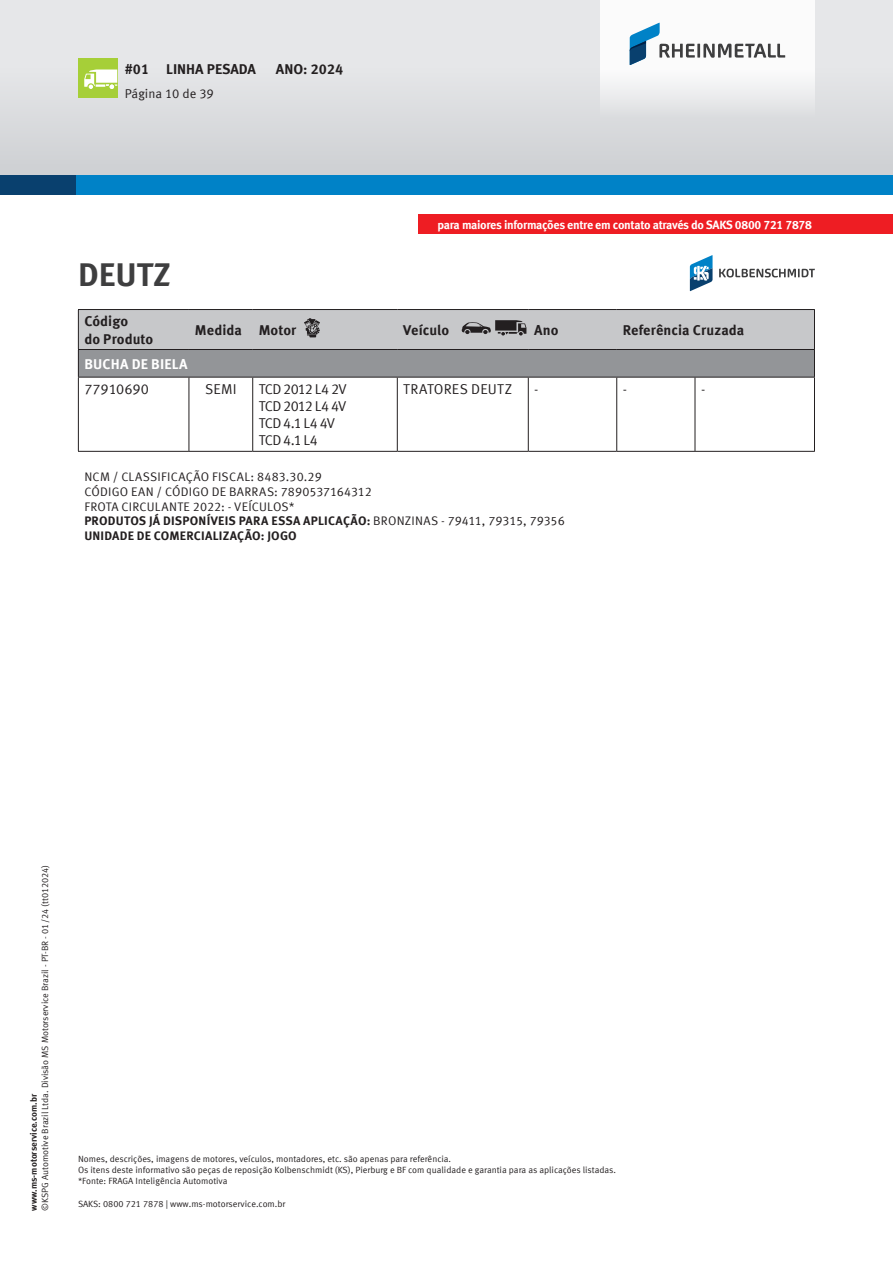
<style>
.page{position:relative;width:893px;height:1263px;background:#fff}
.page>*{position:absolute;margin:0;border:0;box-sizing:border-box;transform-origin:0 0}
.Titulos{font:700 33px "Meta Offc Pro";color:#3e3e3f}
.t1{font:700 14.25px "Meta Offc Pro";letter-spacing:.005em;color:#231f20}
.t2{font:14.25px "Meta Offc Pro Norm";letter-spacing:-.03em;color:#231f20}
.t3{font:14.25px "Meta Offc Pro Norm";letter-spacing:-.05em;color:#231f20}
.t4{font:14.25px "Meta Offc Pro Norm";letter-spacing:.015em;color:#231f20}
.t5{font:700 14.25px "Meta Offc Pro";letter-spacing:.01em;color:#fff}
.t6{font:14.25px "Meta Offc Pro Norm";color:#231f20}
.t7{font:12.75px "Meta Offc Pro Norm";color:#231f20}
.t8{font:12.3px "Meta Offc Pro Norm";letter-spacing:.02em;color:#231f20}
.t9{font:700 12.3px "Meta Offc Pro";letter-spacing:.015em;color:#231f20}
.t10{font:700 12px "Meta Offc Pro";letter-spacing:-.025em;color:#fff}
.t11{font:9px/11.2px "Meta Offc Pro Norm";color:#231f20}
.t12{font:700 9px "Meta Offc Pro";color:#231f20}
.s1{font-family:"Meta Offc Pro Norm";font-weight:400}
</style>
<div class="page">
<div style="left:0;top:0;width:893px;height:176px;background:#e6e7e9"></div>
<div style="left:0;top:68px;width:893px;height:108px;background:#d8d9dc"></div>
<div style="left:0;top:176px;width:893px;height:19px;background:#09406e"></div>
<div style="left:77px;top:176px;width:816px;height:19px;background:#0082c7"></div>
<div style="left:600px;top:0;width:215px;height:118px;background:linear-gradient(to bottom,#fff,#e7e8ea)"></div>
<svg style="left:630px;top:23px;width:155px;height:42px;background:#cad4da"></svg>
<div style="left:418px;top:214px;width:475px;height:20px;background:#ee1d23"></div>
<div style="left:78px;top:59px;width:39px;height:39px;background:#a6cf38"></div>
<svg style="left:84px;top:70px;width:33px;height:19px"></svg>
<svg style="left:690px;top:255px;width:22px;height:36px"></svg>
<svg style="left:719px;top:269px;width:96px;height:8px"></svg>
<hr style="left:78px;top:377px;width:1px;height:74px;background:#231f20">
<hr style="left:814px;top:377px;width:1px;height:74px;background:#231f20">
<hr style="left:189px;top:377px;width:1px;height:74px;background:#231f20">
<hr style="left:252px;top:377px;width:1px;height:74px;background:#231f20">
<hr style="left:397px;top:377px;width:1px;height:74px;background:#231f20">
<hr style="left:528px;top:377px;width:1px;height:74px;background:#231f20">
<hr style="left:616px;top:377px;width:1px;height:74px;background:#231f20">
<hr style="left:695px;top:377px;width:1px;height:74px;background:#231f20">
<hr style="left:78px;top:377px;width:111px;height:1px;background:#231f20">
<hr style="left:189px;top:377px;width:64px;height:1px;background:#231f20">
<hr style="left:253px;top:377px;width:144px;height:1px;background:#231f20">
<hr style="left:397px;top:377px;width:131px;height:1px;background:#231f20">
<hr style="left:528px;top:377px;width:89px;height:1px;background:#231f20">
<hr style="left:617px;top:377px;width:78px;height:1px;background:#231f20">
<hr style="left:695px;top:377px;width:120px;height:1px;background:#231f20">
<hr style="left:78px;top:451px;width:111px;height:1px;background:#231f20">
<hr style="left:189px;top:451px;width:64px;height:1px;background:#231f20">
<hr style="left:253px;top:451px;width:144px;height:1px;background:#231f20">
<hr style="left:397px;top:451px;width:131px;height:1px;background:#231f20">
<hr style="left:528px;top:451px;width:89px;height:1px;background:#231f20">
<hr style="left:617px;top:451px;width:78px;height:1px;background:#231f20">
<hr style="left:695px;top:451px;width:120px;height:1px;background:#231f20">
<svg style="left:78px;top:309px;width:737px;height:68px;background:#aaabad"></svg>
<h2 class="t1" style="left:125px;top:58px;width:133px">#01 LINHA PESADA</h2>
<h2 class="t1" style="left:276px;top:58px;width:69px">ANO: 2024</h2>
<h3 class="t7" style="left:125px;top:83px;width:91px">Página 10 de 39</h3>
<h3 class="t10" style="left:437px;top:215px;width:376px">para maiores informações entre em contato através do SAKS 0800 721 7878</h3>
<p class="Titulos" style="left:78px;top:248px;width:95px">DEUTZ</p>
<p class="t1" style="left:84px;top:310px;width:45px">Código</p>
<p class="t1" style="left:84px;top:327px;width:70px">do Produto</p>
<p class="t1" style="left:195px;top:319px;width:48px">Medida</p>
<p class="t1" style="left:259px;top:319px;width:39px">Motor</p>
<p class="t1" style="left:403px;top:319px;width:47px">Veículo</p>
<p class="t1" style="left:534px;top:319px;width:26px">Ano</p>
<p class="t1" style="left:623px;top:319px;width:123px">Referência Cruzada</p>
<p class="t5" style="left:84px;top:353px;width:105px">BUCHA DE BIELA</p>
<p class="t6" style="left:84px;top:378px;width:66px">77910690</p>
<p class="t2" style="left:205px;top:378px;width:33px">SEMI</p>
<p class="t3" style="left:259px;top:378px;width:90px">TCD 2012 L4 2V</p>
<p class="t3" style="left:259px;top:395px;width:89px">TCD 2012 L4 4V</p>
<p class="t2" style="left:259px;top:412px;width:78px">TCD 4.1 L4 4V</p>
<p class="t2" style="left:259px;top:430px;width:61px">TCD 4.1 L4</p>
<p class="t4" style="left:403px;top:378px;width:110px">TRATORES DEUTZ</p>
<p class="t2" style="left:534px;top:378px;width:6px">-</p>
<p class="t2" style="left:623px;top:378px;width:6px">-</p>
<p class="t2" style="left:701px;top:378px;width:6px">-</p>
<p class="t8" style="left:84px;top:468px;width:239px">NCM / CLASSIFICAÇÃO FISCAL: 8483.30.29</p>
<p class="t8" style="left:84px;top:482px;width:289px">CÓDIGO EAN / CÓDIGO DE BARRAS: 7890537164312</p>
<p class="t8" style="left:84px;top:497px;width:212px">FROTA CIRCULANTE 2022: - VEÍCULOS*</p>
<p class="t9" style="left:84px;top:511px;width:482px">PRODUTOS JÁ DISPONÍVEIS PARA ESSA APLICAÇÃO: <span class="s1">BRONZINAS - 79411, 79315, 79356</span></p>
<p class="t9" style="left:84px;top:526px;width:214px">UNIDADE DE COMERCIALIZAÇÃO: JOGO</p>
<p class="t11" style="left:39px;top:1211px;width:348px;rotate:-90deg">©KSPG Automotive Brazil Ltda. Divisão MS Motorservice Brazil - PT-BR - 01/24 (tt012024)</p>
<p class="t12" style="left:27px;top:1211px;width:118px;rotate:-90deg">www.ms-motorservice.com.br</p>
<p class="t11" style="left:78px;top:1152px;width:540px">Nomes, descrições, imagens de motores, veículos, montadores, etc. são apenas para referência.<br>Os itens deste informativo são peças de reposição Kolbenschmidt (KS), Pierburg e BF com qualidade e garantia para as aplicações listadas. *Fonte: FRAGA Inteligência Automotiva</p>
<p class="t11" style="left:78px;top:1197px;width:209px">SAKS: 0800 721 7878 | www.ms-motorservice.com.br</p>
</div>
